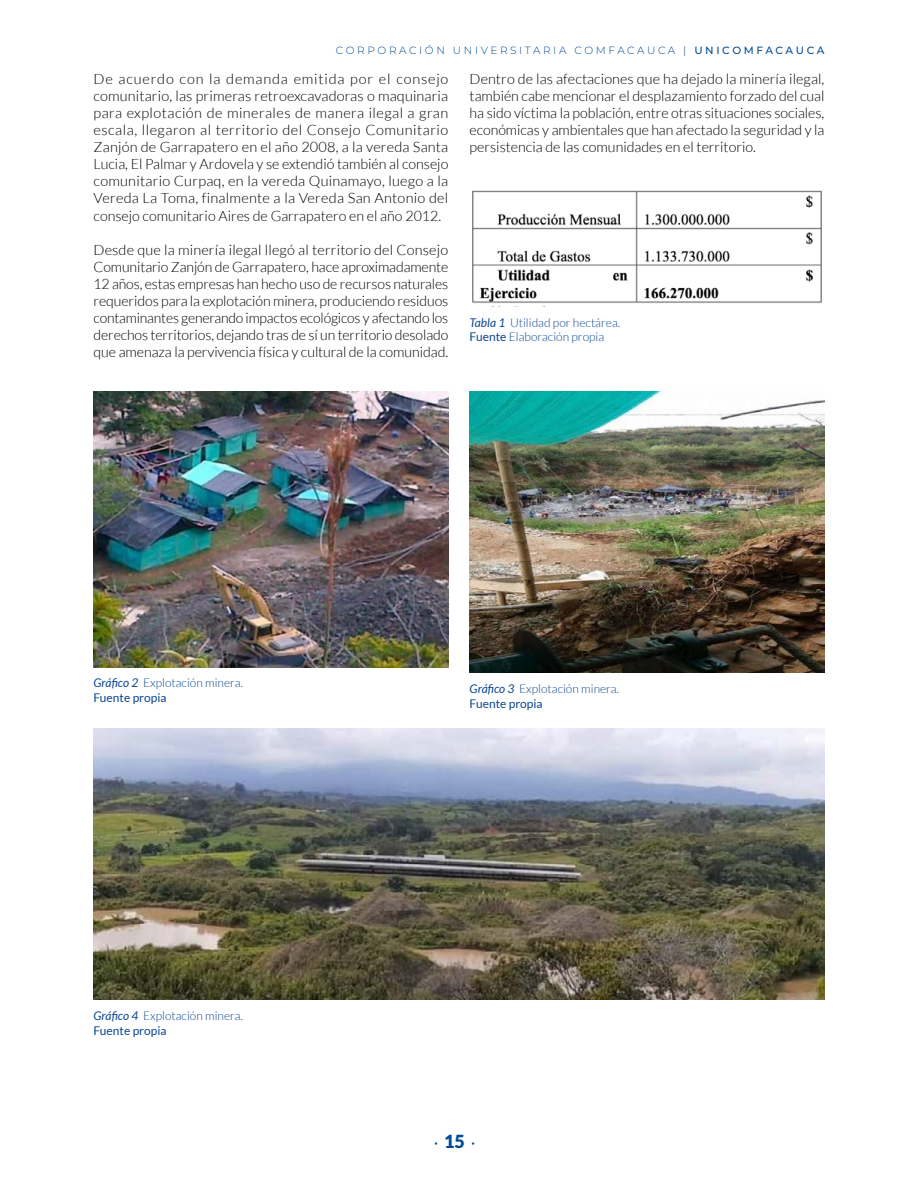
<style>
.page{position:relative;width:918px;height:1188px;background:#fff}
.page>*{position:absolute;margin:0;border:0;box-sizing:border-box;transform-origin:0 0}
.t1{font:15px "Lato";color:#004a96}
.t2{font:300 14.25px/17.1px "Lato";color:#000;text-align:justify}
.t3{font:300 12px/14.4px "Lato";color:#0c4694}
.t4{font:300 10.5px "Montserrat";letter-spacing:.25em;color:#004a96}
.s1{font-weight:500}
.s2{font-weight:400;font-style:italic}
.s3{font-weight:400}
.s4{font-weight:900;font-size:18px}
</style>
<div class="page">
<img style="left:94px;top:391px;width:354px;height:276px">
<img style="left:94px;top:729px;width:730px;height:271px">
<img style="left:470px;top:391px;width:354px;height:282px">
<img style="left:472px;top:190px;width:350px;height:113px">
<p class="t4" style="left:336px;top:43px;width:490px">CORPORACIÓN UNIVERSITARIA COMFACAUCA | <span class="s1">UNICOMFACAUCA</span></p>
<p class="t2" style="left:94px;top:70px;width:356px">De acuerdo con la demanda emitida por el consejo comunitario, las primeras retroexcavadoras o maquinaria para explotación de minerales de manera ilegal a gran escala, llegaron al territorio del Consejo Comunitario Zanjón de Garrapatero en el año 2008, a la vereda Santa Lucia, El Palmar y Ardovela y se extendió también al consejo comunitario Curpaq, en la vereda Quinamayo, luego a la Vereda La Toma, finalmente a la Vereda San Antonio del consejo comunitario Aires de Garrapatero en el año 2012.</p>
<p class="t2" style="left:94px;top:241px;width:356px">Desde que la minería ilegal llegó al territorio del Consejo Comunitario Zanjón de Garrapatero, hace aproximadamente 12 años, estas empresas han hecho uso de recursos naturales requeridos para la explotación minera, produciendo residuos contaminantes generando impactos ecológicos y afectando los derechos territorios, dejando tras de sí un territorio desolado que amenaza la pervivencia física y cultural de la comunidad.</p>
<p class="t2" style="left:470px;top:70px;width:356px">Dentro de las afectaciones que ha dejado la minería ilegal, también cabe mencionar el desplazamiento forzado del cual ha sido víctima la población, entre otras situaciones sociales, económicas y ambientales que han afectado la seguridad y la persistencia de las comunidades en el territorio.</p>
<p class="t3" style="left:470px;top:315px;width:152px"><span class="s2">Tabla 1</span> Utilidad por hectárea.<br><span class="s3">Fuente</span> Elaboración propia</p>
<p class="t3" style="left:94px;top:676px;width:151px"><span class="s2">Gráfico 2</span> Explotación minera.<br><span class="s3">Fuente propia</span></p>
<p class="t3" style="left:94px;top:1009px;width:151px"><span class="s2">Gráfico 4</span> Explotación minera.<br><span class="s3">Fuente propia</span></p>
<p class="t3" style="left:470px;top:682px;width:151px"><span class="s2">Gráfico 3</span> Explotación minera.<br><span class="s3">Fuente propia</span></p>
<p class="t1" style="left:434px;top:1134px;width:43px">· <span class="s4">15</span> ·</p>
</div>
